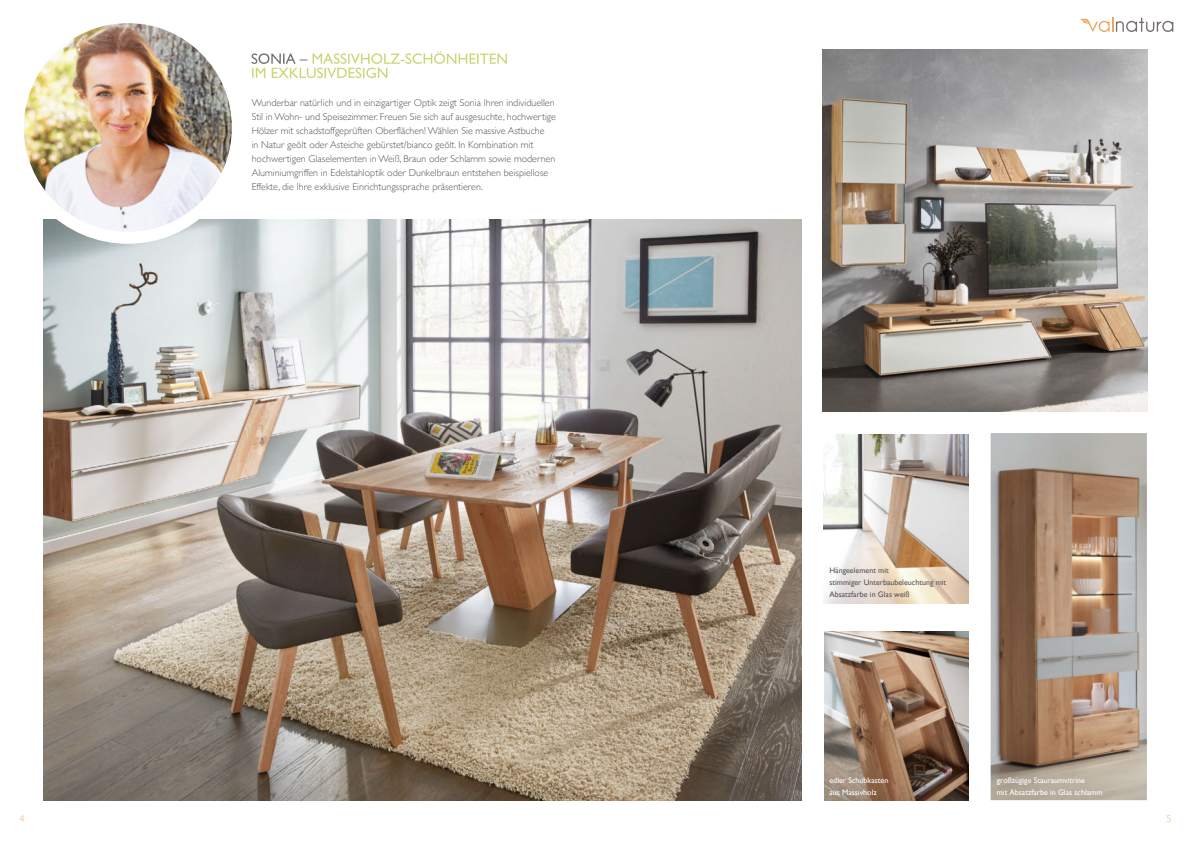
<style>
.page{position:relative;width:1191px;height:842px;background:#fff}
.page>*{position:absolute;margin:0;border:0;box-sizing:border-box;transform-origin:0 0}
.t1{font:300 10px/14px "Gill Sans";color:#565655}
.t2{font:300 10px "Gill Sans MT Pro";color:#f1b176}
.t3{font:8px/12px "Gill Sans";color:#fff}
.t4{font:8px/12px "Gill Sans";color:#565655}
</style>
<div class="page">
<img style="left:823px;top:434px;width:145px;height:170px">
<img style="left:824px;top:631px;width:144px;height:170px">
<img style="left:990px;top:433px;width:156px;height:367px">
<img style="left:44px;top:220px;width:757px;height:581px">
<img style="left:25px;top:24px;width:213px;height:214px">
<div style="left:12px;top:11px;width:232px;height:233px;border:12px solid #fff;border-radius:50%"></div>
<svg style="left:1080px;top:17px;width:93px;height:15px"></svg>
<svg style="left:251px;top:51px;width:256px;height:27px"></svg>
<img style="left:822px;top:50px;width:325px;height:361px">
<p class="t1" style="left:252px;top:96px;width:306px">Wunderbar natürlich und in einzigartiger Optik zeigt Sonia Ihren individuellen Stil in Wohn- und Speisezimmer. Freuen Sie sich auf ausgesuchte, hochwertige Hölzer mit schadstoffgeprüften Oberflächen! Wählen Sie massive Astbuche<br>in Natur geölt oder Asteiche gebürstet/bianco geölt. In Kombination mit hochwertigen Glaselementen in Weiß, Braun oder Schlamm sowie modernen Aluminiumgriffen in Edelstahloptik oder Dunkelbraun entstehen beispiellose Effekte, die Ihre exklusive Einrichtungssprache präsentieren.</p>
<p class="t4" style="left:829px;top:564px;width:118px">Hängeelement mit<br>stimmiger Unterbaubeleuchtung mit<br>Absatzfarbe in Glas weiß</p>
<p class="t3" style="left:829px;top:774px;width:60px">edler Schubkasten aus Massivholz</p>
<p class="t3" style="left:996px;top:774px;width:107px">großzügige Stauraumvitrine<br>mit Absatzfarbe in Glas schlamm</p>
<p class="t2" style="left:19px;top:813px;width:6px">4</p>
<p class="t2" style="left:1166px;top:813px;width:6px">5</p>
</div>
